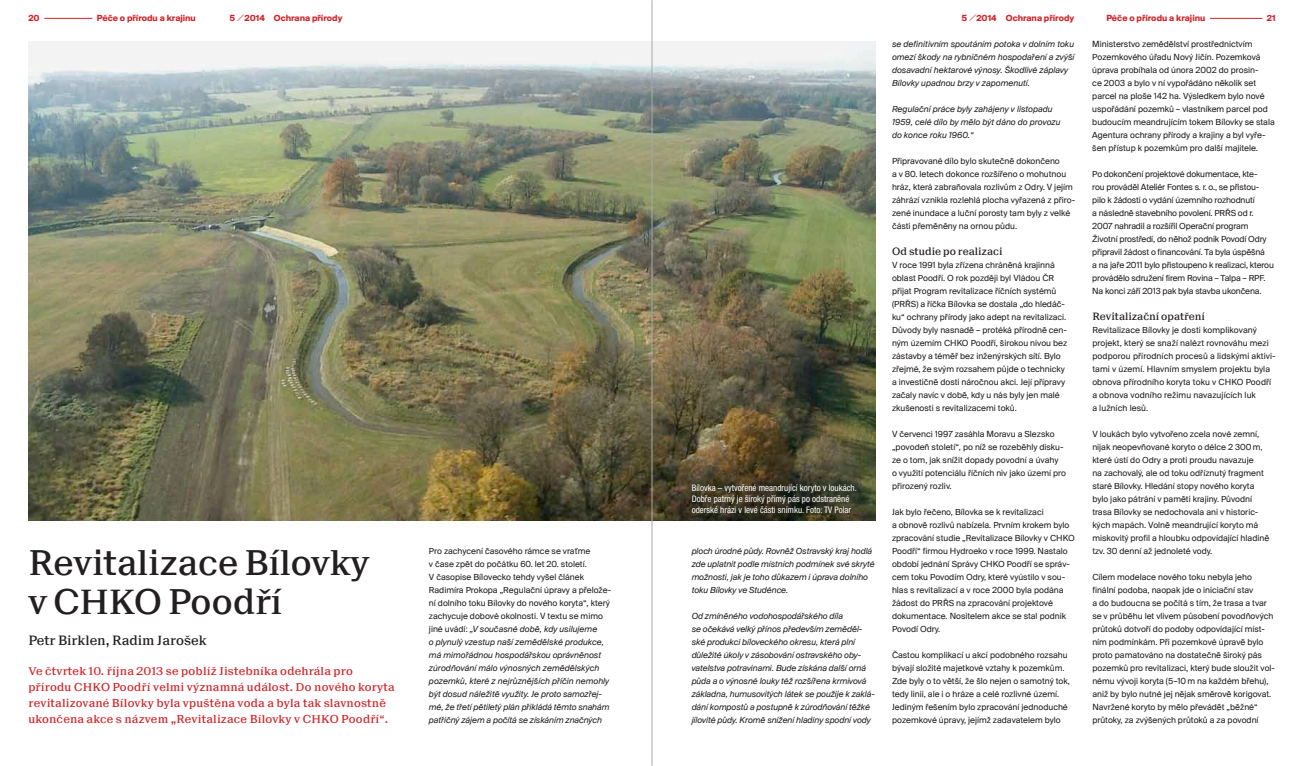
<style>
.page{position:relative;width:1304px;height:766px;background:#fff}
.page>*{position:absolute;margin:0;border:0;box-sizing:border-box;transform-origin:0 0}
.t1{font:500 37px/39px "Suisse BP Neue";letter-spacing:-.005em;color:#231f20}
.t2{font:500 14px "Suisse BP Neue";color:#231f20}
.t3{font:500 12px/16px "Suisse BP Neue";letter-spacing:.015em;color:#d2232a}
.t4{font:500 11px "Suisse BP Neue";color:#231f20}
.t5{font:9.2px/13px "Suisse BP Intl";color:#231f20}
.t6{font:italic 9.2px/13px "Suisse BP Intl";letter-spacing:-.01em;color:#231f20}
.t7{font:700 9.2px "Suisse BP Intl";color:#d2232a}
.t8{font:condensed 9px/10.8px "Helvetica Neue LT Pro";color:#fff}
.s1{font-family:"Replica Pro";font-weight:300}
.s2{font-style:normal}
</style>
<div class="page">
<img style="left:28px;top:41px;width:847px;height:479px">
<hr style="left:44px;top:18px;width:48px;height:1px;background:#d2232a">
<hr style="left:1210px;top:18px;width:52px;height:1px;background:#d2232a">
<hr style="left:652px;top:0;width:1px;height:765px;background:#a7a9ac">
<p class="t7" style="left:28px;top:13px;width:13px">20</p>
<p class="t7" style="left:97px;top:13px;width:100px">Péče o přírodu a krajinu</p>
<p class="t7" style="left:230px;top:13px;width:114px">5 <span class="s1">/</span>2014 Ochrana přírody</p>
<p class="t7" style="left:961px;top:13px;width:114px">5 <span class="s1">/</span>2014 Ochrana přírody</p>
<p class="t7" style="left:1106px;top:13px;width:100px">Péče o přírodu a krajinu</p>
<p class="t7" style="left:1267px;top:13px;width:10px">21</p>
<h1 class="t1" style="left:28px;top:542px;width:343px">Revitalizace Bílovky v CHKO Poodří</h1>
<h2 class="t2" style="left:28px;top:631px;width:180px">Petr Birklen, Radim Jarošek</h2>
<p class="t3" style="left:28px;top:662px;width:368px">Ve čtvrtek 10. října 2013 se poblíž Jistebníka odehrála pro přírodu CHKO Poodří velmi významná událost. Do nového koryta revitalizované Bílovky byla vpuštěna voda a byla tak slavnostně ukončena akce s názvem „Revitalizace Bílovky v CHKO Poodří“.</p>
<p class="t6" style="left:429px;top:544px;width:184px"><span class="s2">Pro zachycení časového rámce se vraťme<br>v čase zpět do počátku 60. let 20. století.<br>V časopise Bílovecko tehdy vyšel článek Radimíra Prokopa „Regulační úpravy a přelože&shy;ní dolního toku Bílovky do nového koryta“, který zachycuje dobové okolnosti. V textu se mimo jiné uvádí:</span> „V současné době, kdy usilujeme<br>o plynulý vzestup naší zemědělské produkce, má mimořádnou hospodářskou oprávněnost zúrodňování málo výnosných zemědělských pozemků, které z nejrůznějších příčin nemohly být dosud náležitě využity. Je proto samozřej&shy;mé, že třetí pětiletý plán přikládá těmto snahám patřičný zájem a počítá se získáním značných</p>
<p class="t8" style="left:692px;top:482px;width:167px">Bílovka – vytvořené meandrující koryto v loukách.<br>Dobře patrný je široký přímý pás po odstraněné oderské hrázi v levé části snímku. Foto: TV Polar</p>
<p class="t6" style="left:692px;top:544px;width:185px">ploch úrodné půdy. Rovněž Ostravský kraj hodlá zde uplatnit podle místních podmínek své skryté možnosti, jak je toho důkazem i úprava dolního toku Bílovky ve Studénce.</p>
<p class="t6" style="left:692px;top:609px;width:185px">Od zmíněného vodohospodářského díla<br>se očekává velký přínos především zeměděl&shy;ské produkci bíloveckého okresu, která plní důležité úkoly v zásobování ostravského oby&shy;vatelstva potravinami. Bude získána další orná půda a o výnosné louky též rozšířena krmivová základna, humusovitých látek se použije k zaklá&shy;dání kompostů a postupně k zúrodňování těžké jílovité půdy. Kromě snížení hladiny spodní vody</p>
<p class="t6" style="left:892px;top:37px;width:184px">se definitivním spoutáním potoka v dolním toku omezí škody na rybničném hospodaření a zvýší dosavadní hektarové výnosy. Škodlivé záplavy Bílovky upadnou brzy v zapomenutí.</p>
<p class="t6" style="left:892px;top:102px;width:170px">Regulační práce byly zahájeny v listopadu<br>1959, celé dílo by mělo být dáno do provozu do konce roku 1960.“</p>
<p class="t5" style="left:892px;top:154px;width:185px">Připravované dílo bylo skutečně dokončeno<br>a v 80. letech dokonce rozšířeno o mohutnou hráz, která zabraňovala rozlivům z Odry. V jejím záhrází vznikla rozlehlá plocha vyřazená z přiro&shy;zené inundace a luční porosty tam byly z velké části přeměněny na ornou půdu.</p>
<p class="t4" style="left:892px;top:244px;width:112px">Od studie po realizaci</p>
<p class="t5" style="left:892px;top:258px;width:177px">V roce 1991 byla zřízena chráněná krajinná oblast Poodří. O rok později byl Vládou ČR přijat Program revitalizace říčních systémů (PRŘS) a říčka Bílovka se dostala „do hledáč&shy;ku“ ochrany přírody jako adept na revitalizaci.<br>Důvody byly nasnadě – protéká přírodně cen&shy;ným územím CHKO Poodří, širokou nivou bez zástavby a téměř bez inženýrských sítí. Bylo zřejmé, že svým rozsahem půjde o technicky a investičně dosti náročnou akci. Její přípravy začaly navíc v době, kdy u nás byly jen malé zkušenosti s revitalizacemi toků.</p>
<p class="t5" style="left:892px;top:427px;width:175px">V červenci 1997 zasáhla Moravu a Slezsko „povodeň století“, po níž se rozeběhly disku&shy;ze o tom, jak snížit dopady povodní a úvahy<br>o využití potenciálu říčních niv jako území pro přirozený rozliv.</p>
<p class="t5" style="left:892px;top:505px;width:184px">Jak bylo řečeno, Bílovka se k revitalizaci<br>a obnově rozlivů nabízela. Prvním krokem bylo zpracování studie „Revitalizace Bílovky v CHKO Poodří“ firmou Hydroeko v roce 1999. Nastalo období jednání Správy CHKO Poodří se správ&shy;cem toku Povodím Odry, které vyústilo v sou&shy;hlas s revitalizací a v roce 2000 byla podána žádost do PRŘS na zpracování projektové dokumentace. Nositelem akce se stal podnik Povodí Odry.</p>
<p class="t5" style="left:892px;top:648px;width:180px">Častou komplikací u akcí podobného rozsahu bývají složité majetkové vztahy k pozemkům.<br>Zde byly o to větší, že šlo nejen o samotný tok, tedy linii, ale i o hráze a celé rozlivné území.<br>Jediným řešením bylo zpracování jednoduché pozemkové úpravy, jejímž zadavatelem bylo</p>
<p class="t5" style="left:1092px;top:37px;width:184px">Ministerstvo zemědělství prostřednictvím Pozemkového úřadu Nový Jičín. Pozemková úprava probíhala od února 2002 do prosin-<br>ce 2003 a bylo v ní vypořádáno několik set parcel na ploše 142 ha. Výsledkem bylo nové uspořádání pozemků – vlastníkem parcel pod budoucím meandrujícím tokem Bílovky se stala Agentura ochrany přírody a krajiny a byl vyře&shy;šen přístup k pozemkům pro další majitele.</p>
<p class="t5" style="left:1092px;top:167px;width:183px">Po dokončení projektové dokumentace, kte-<br>rou prováděl Ateliér Fontes s. r. o., se přistou&shy;pilo k žádosti o vydání územního rozhodnutí<br>a následně stavebního povolení. PRŘS od r.<br>2007 nahradil a rozšířil Operační program Životní prostředí, do něhož podnik Povodí Odry připravil žádost o financování. Ta byla úspěšná<br>a na jaře 2011 bylo přistoupeno k realizaci, kterou provádělo sdružení firem Rovina – Talpa – RPF.<br>Na konci září 2013 pak byla stavba ukončena.</p>
<p class="t4" style="left:1092px;top:309px;width:114px">Revitalizační opatření</p>
<p class="t5" style="left:1092px;top:323px;width:185px">Revitalizace Bílovky je dosti komplikovaný projekt, který se snaží nalézt rovnováhu mezi podporou přírodních procesů a lidskými aktivi&shy;tami v území. Hlavním smyslem projektu byla obnova přírodního koryta toku v CHKO Poodří a obnova vodního režimu navazujících luk<br>a lužních lesů.</p>
<p class="t5" style="left:1092px;top:427px;width:178px">V loukách bylo vytvořeno zcela nové zemní, nijak neopevňované koryto o délce 2 300m, které ústí do Odry a proti proudu navazuje<br>na zachovalý, ale od toku odříznutý fragment staré Bílovky. Hledání stopy nového koryta bylo jako pátrání v paměti krajiny. Původní trasa Bílovky se nedochovala ani v historic&shy;kých mapách. Volně meandrující koryto má miskovitý profil a hloubku odpovídající hladině tzv. 30 denní až jednoleté vody.</p>
<p class="t5" style="left:1092px;top:570px;width:184px">Cílem modelace nového toku nebyla jeho finální podoba, naopak jde o iniciační stav<br>a do budoucna se počítá s tím, že trasa a tvar se v průběhu let vlivem působení povodňových průtoků dotvoří do podoby odpovídající míst&shy;ním podmínkám. Při pozemkové úpravě bylo proto pamatováno na dostatečně široký pás pozemků pro revitalizaci, který bude sloužit vol&shy;nému vývoji koryta (5–10m na každém břehu), aniž by bylo nutné jej nějak směrově korigovat.<br>Navržené koryto by mělo převádět „běžné“ průtoky, za zvýšených průtoků a za povodní</p>
</div>
